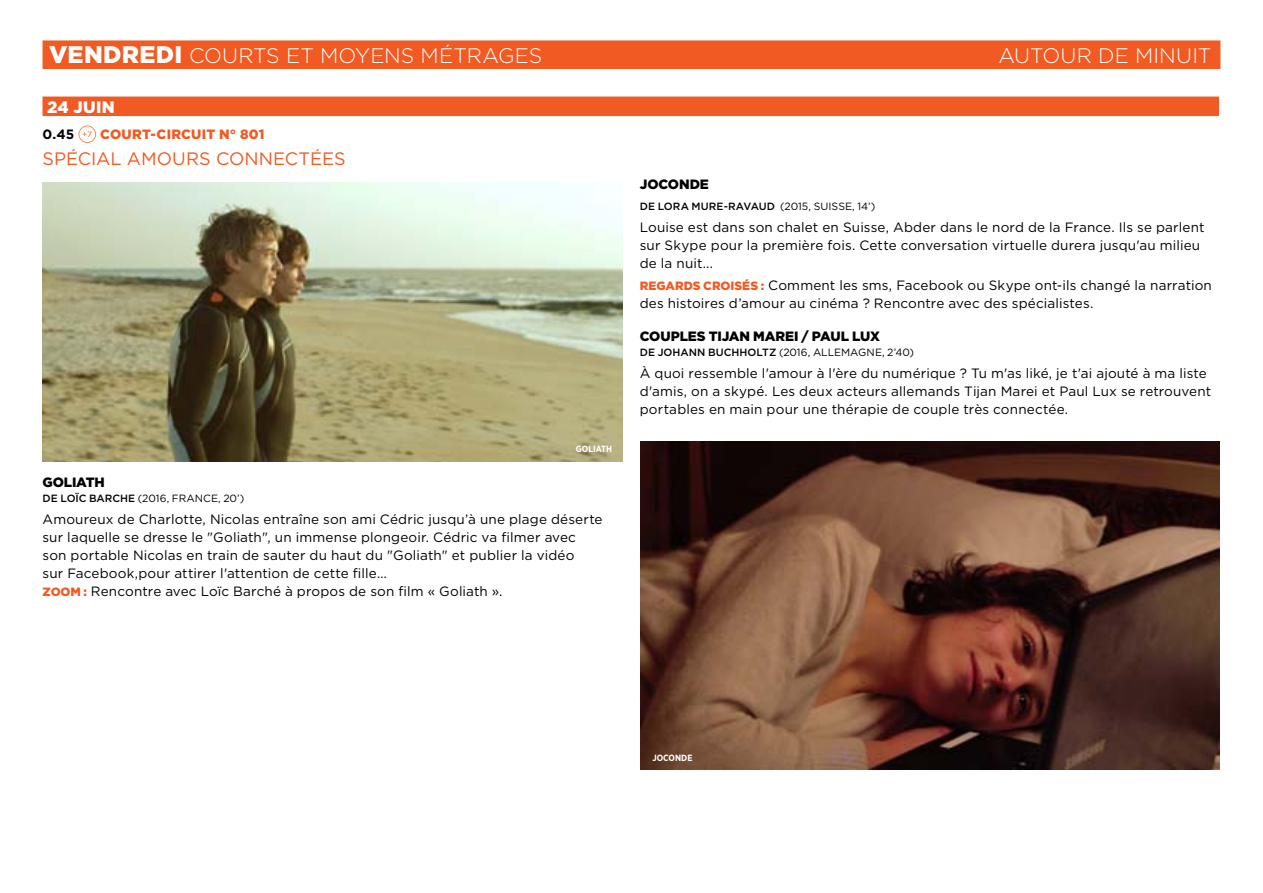
<style>
.page{position:relative;width:1263px;height:893px;background:#fff}
.page>*{position:absolute;margin:0;border:0;box-sizing:border-box;transform-origin:0 0}
.t1{font:900 24px "Gotham";color:#fff}
.t2{font:300 21px "Gotham";letter-spacing:.005em;color:#fff}
.t3{font:18px "Gotham";color:#f15a22}
.t4{font:900 16.5px "Gotham";color:#fff}
.t5{font:13.5px/18px "Gotham";letter-spacing:.015em;color:#000}
.t6{font:900 13.5px "Gotham";letter-spacing:-.01em;color:#000}
.t7{font:900 13.5px "Gotham";letter-spacing:.015em;color:#f15a22}
.t8{font:700 13.5px "Gotham";color:#000}
.t9{font:10.5px "Gotham";letter-spacing:-.005em;color:#000}
.t10{font:500 10.5px "Gotham";letter-spacing:.005em;color:#000}
.t11{font:700 9px "Gotham Narrow";color:#fff}
.s1{font-weight:300;font-size:21px}
.s2{font-weight:500}
.s3{font-weight:900;font-size:12px;color:#f15a22}
.s4{font-weight:400}
</style>
<div class="page">
<div style="left:43px;top:97px;width:1176px;height:19px;background:#f15a22"></div>
<svg style="left:78px;top:125px;width:18px;height:18px"></svg>
<div style="left:43px;top:40px;width:1177px;height:29px;background:#f15a22"></div>
<img style="left:43px;top:182px;width:580px;height:280px">
<img style="left:641px;top:441px;width:579px;height:329px">
<h1 class="t1" style="left:49px;top:38px;width:19px">VEN</h1>
<h1 class="t1" style="left:103px;top:38px;width:118px">DREDI <span class="s1">COUR</span></h1>
<h2 class="t2" style="left:253px;top:43px;width:132px">TS ET MOYENS</h2>
<h2 class="t2" style="left:421px;top:43px;width:123px">M ÉTRAGES</h2>
<h2 class="t2" style="left:998px;top:43px;width:61px">AU TOUR</h2>
<h2 class="t2" style="left:1098px;top:43px;width:115px">DE MINUIT</h2>
<p class="t4" style="left:47px;top:96px;width:67px">24 JUIN</p>
<p class="t8" style="left:43px;top:125px;width:33px">0.45</p>
<p class="t7" style="left:100px;top:124px;width:166px">COURT-CIRCUIT N° 801</p>
<h3 class="t3" style="left:43px;top:147px;width:305px">Spécial Am ours connectées</h3>
<p class="t11" style="left:576px;top:443px;width:38px">GOLIATH</p>
<p class="t6" style="left:43px;top:473px;width:64px">GOLIATH</p>
<p class="t9" style="left:43px;top:492px;width:203px"><span class="s2">DE LOÏC BARCH E</span> (2016, France, 20’)</p>
<p class="t5" style="left:43px;top:510px;width:562px">Amoureux de Charlotte, N icolas entraîne son ami Cédric jusqu’à une plage déserte sur laquelle se dresse le "Goliath", un immense plongeoir. Cédric va filmer avec son portable N icolas en train de sauter du haut du "Goliath" et publier la vidéo<br>sur facebook,pour attirer l'attention de cette fille…<br><span class="s3">ZOOM :</span> Rencontre avec Loïc Barché à propos de son film « Goliath ».</p>
<p class="t6" style="left:640px;top:174px;width:71px">JOCONDE</p>
<p class="t10" style="left:640px;top:199px;width:237px">DE LORA M URE-RAVAUD <span class="s4">(2015, suisse, 14’)</span></p>
<p class="t5" style="left:640px;top:218px;width:566px">Louise est dans son chalet en suisse, Abder dans le nord de la France. I ls se parlent sur Skype pour la première fois. Cette conversation virtuelle durera jusqu'au milieu de la nuit...</p>
<p class="t5" style="left:640px;top:276px;width:574px"><span class="s3">REGARDS CROISÉS :</span> Comment les sms, Facebook ou Skype ont-ils changé la narration des histoires d’amour au cinéma ? Rencontre avec des spécialistes.</p>
<p class="t6" style="left:640px;top:327px;width:242px">COUPLES TIJAN MAREI / PAUL LUX</p>
<p class="t9" style="left:640px;top:346px;width:276px"><span class="s2">DE JOHANN BUCHHOLTZ</span> (2016, Allemagne, 2’40)</p>
<p class="t5" style="left:640px;top:364px;width:573px">à quoi ressemble l'amour à l'ère du numérique ? Tu m'as liké, je t'ai ajouté à ma liste d'amis, on a skypé. Les deux acteurs allemands tijan marei et paul lux se retrouvent portables en main pour une thérapie de couple très connectée.</p>
<p class="t11" style="left:652px;top:752px;width:42px">JOCONDE</p>
</div>
